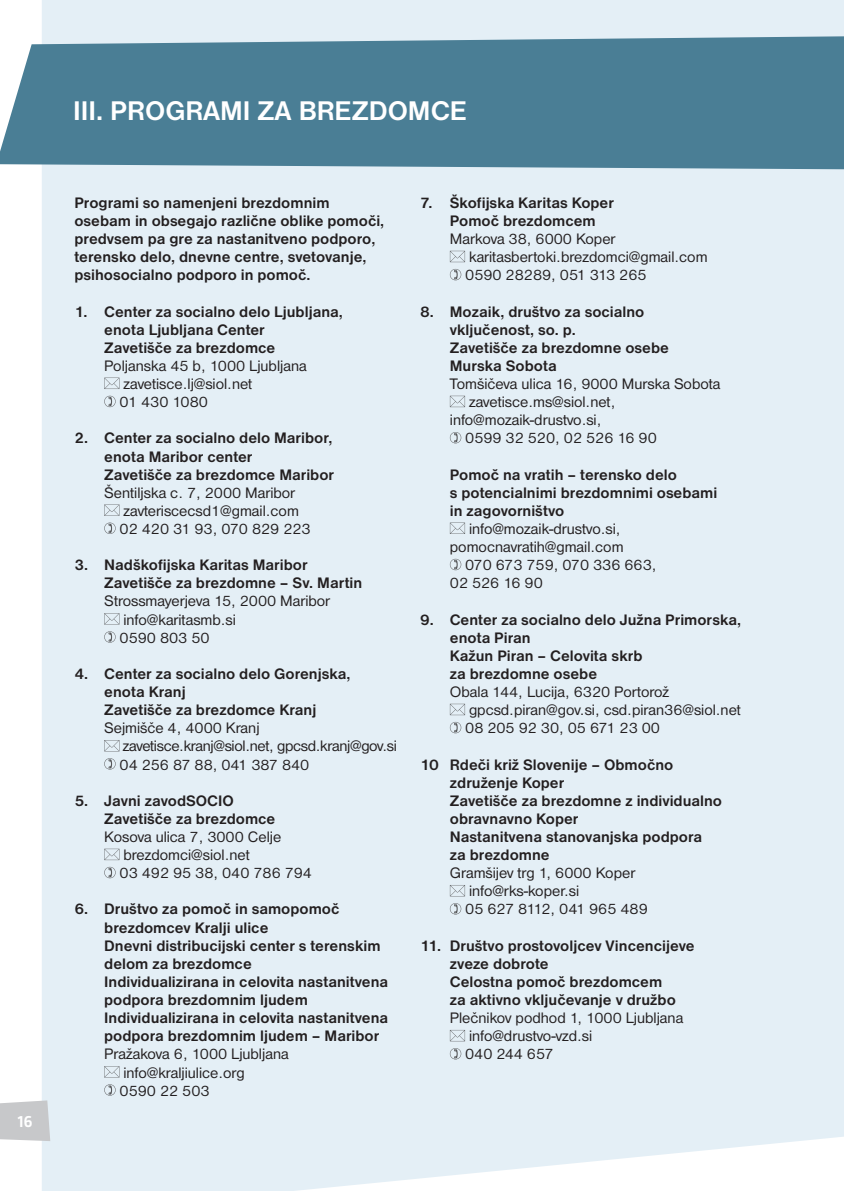
<style>
.page{position:relative;width:844px;height:1191px;background:#fff}
.page>*{position:absolute;margin:0;border:0;box-sizing:border-box;transform-origin:0 0}
.t1{font:700 28px "Nimbus San DEE";color:#fff}
.t2{font:700 15.75px/18px "Nimbus San DEE";color:#231f20}
.t3{font:15.75px/18px "Nimbus San DEE";color:#231f20}
.t4{font:15.75px/18.2px "Nimbus San DEE";letter-spacing:-.02em;color:#231f20}
.t5{font:700 15.75px "Republika";color:#fff}
</style>
<div class="page">
<div style="left:42px;top:0;width:801px;height:1191px;background:#e4eff6"></div>
<svg style="left:0;top:36px;width:843px;height:133px;background:#54859b"></svg>
<svg style="left:104px;top:378px;width:15px;height:11px"></svg>
<svg style="left:104px;top:396px;width:12px;height:11px"></svg>
<svg style="left:104px;top:504px;width:15px;height:12px"></svg>
<svg style="left:104px;top:522px;width:12px;height:12px"></svg>
<svg style="left:104px;top:613px;width:15px;height:11px"></svg>
<svg style="left:104px;top:631px;width:12px;height:11px"></svg>
<svg style="left:104px;top:740px;width:15px;height:11px"></svg>
<svg style="left:104px;top:758px;width:12px;height:11px"></svg>
<svg style="left:104px;top:848px;width:15px;height:12px"></svg>
<svg style="left:104px;top:867px;width:12px;height:11px"></svg>
<svg style="left:104px;top:1066px;width:15px;height:11px"></svg>
<svg style="left:104px;top:1084px;width:12px;height:11px"></svg>
<svg style="left:450px;top:251px;width:15px;height:11px"></svg>
<svg style="left:450px;top:269px;width:11px;height:11px"></svg>
<svg style="left:450px;top:396px;width:15px;height:11px"></svg>
<svg style="left:450px;top:432px;width:11px;height:11px"></svg>
<svg style="left:450px;top:522px;width:15px;height:12px"></svg>
<svg style="left:450px;top:559px;width:11px;height:11px"></svg>
<svg style="left:450px;top:704px;width:15px;height:11px"></svg>
<svg style="left:450px;top:722px;width:11px;height:11px"></svg>
<svg style="left:450px;top:885px;width:15px;height:11px"></svg>
<svg style="left:450px;top:903px;width:11px;height:11px"></svg>
<svg style="left:450px;top:1030px;width:15px;height:11px"></svg>
<svg style="left:450px;top:1048px;width:11px;height:11px"></svg>
<svg style="left:0;top:1100px;width:50px;height:41px;background:#cbccce"></svg>
<p class="t5" style="left:18px;top:1109px;width:16px">16</p>
<h1 class="t1" style="left:73px;top:94px;width:395px">III. PROGRAMI ZA BREZDOMCE</h1>
<p class="t2" style="left:74px;top:194px;width:311px">Programi so namenjeni brezdomnim osebam in obsegajo različne oblike pomoči, predvsem pa gre za nastanitveno podporo, terensko delo, dnevne centre, svetovanje, psihosocialno podporo in pomoč.</p>
<p class="t2" style="left:104px;top:302px;width:240px;text-indent:-30px">1. Center za socialno delo Ljubljana, enota Ljubljana Center<br>Zavetišče za brezdomce</p>
<p class="t3" style="left:119px;top:357px;width:189px;text-indent:-15px">Poljanska 45 b, 1000 Ljubljana zavetisce.lj@siol.net<br>01 430 1080</p>
<p class="t2" style="left:104px;top:429px;width:231px;text-indent:-30px">2. Center za socialno delo Maribor, enota Maribor center<br>Zavetišče za brezdomce Maribor</p>
<p class="t3" style="left:119px;top:483px;width:193px;text-indent:-15px">Šentiljska c. 7, 2000 Maribor zavteriscecsd1@gmail.com<br>02 420 31 93, 070 829 223</p>
<p class="t2" style="left:104px;top:556px;width:259px;text-indent:-30px">3. Nadškofijska Karitas Maribor<br>Zavetišče za brezdomne – Sv. Martin</p>
<p class="t3" style="left:119px;top:592px;width:212px;text-indent:-15px">Strossmayerjeva 15, 2000 Maribor info@karitasmb.si<br>0590 803 50</p>
<p class="t2" style="left:104px;top:665px;width:248px;text-indent:-30px">4. Center za socialno delo Gorenjska, enota Kranj<br>Zavetišče za brezdomce Kranj</p>
<p class="t4" style="left:119px;top:719px;width:279px;text-indent:-15px">Sejmišče 4, 4000 Kranj zavetisce.kranj@siol.net, gpcsd.kranj@gov.si<br>04 256 87 88, 041 387 840</p>
<p class="t2" style="left:104px;top:791px;width:173px;text-indent:-30px">5. Javni zavodSOCIO<br>Zavetišče za brezdomce</p>
<p class="t3" style="left:119px;top:828px;width:194px;text-indent:-15px">Kosova ulica 7, 3000 Celje brezdomci@siol.net<br>03 492 95 38, 040 786 794</p>
<p class="t2" style="left:104px;top:900px;width:285px;text-indent:-30px">6. Društvo za pomoč in samopomoč brezdomcev Kralji ulice<br>Dnevni distribucijski center s terenskim delom za brezdomce<br>Individualizirana in celovita nastanitvena podpora brezdomnim ljudem Individualizirana in celovita nastanitvena podpora brezdomnim ljudem – Maribor</p>
<p class="t3" style="left:119px;top:1045px;width:171px;text-indent:-15px">Pražakova 6, 1000 Ljubljana info@kraljiulice.org<br>0590 22 503</p>
<p class="t2" style="left:450px;top:194px;width:165px;text-indent:-30px">7. Škofijska Karitas Koper<br>Pomoč brezdomcem</p>
<p class="t3" style="left:465px;top:230px;width:244px;text-indent:-15px">Markova 38, 6000 Koper karitasbertoki.brezdomci@gmail.com<br>0590 28289, 051 313 265</p>
<p class="t2" style="left:450px;top:302px;width:220px;text-indent:-30px">8. Mozaik, društvo za socialno vključenost, so. p.<br>Zavetišče za brezdomne osebe<br>Murska Sobota</p>
<p class="t3" style="left:450px;top:375px;width:272px">Tomšičeva ulica 16, 9000 Murska Sobota</p>
<p class="t3" style="left:469px;top:393px;width:148px">zavetisce.ms@siol.net,</p>
<p class="t3" style="left:450px;top:411px;width:153px">info@mozaik-drustvo.si,</p>
<p class="t3" style="left:465px;top:429px;width:193px">0599 32 520, 02 526 16 90</p>
<p class="t2" style="left:450px;top:465px;width:269px">Pomoč na vratih – terensko delo<br>s potencialnimi brezdomnimi osebami in zagovorništvo</p>
<p class="t3" style="left:469px;top:520px;width:153px">info@mozaik-drustvo.si,</p>
<p class="t3" style="left:450px;top:538px;width:175px">pomocnavratih@gmail.com</p>
<p class="t3" style="left:465px;top:556px;width:193px">070 673 759, 070 336 663,</p>
<p class="t3" style="left:450px;top:574px;width:94px">02 526 16 90</p>
<p class="t2" style="left:450px;top:610px;width:292px;text-indent:-30px">9. Center za socialno delo Južna Primorska, enota Piran<br>Kažun Piran – Celovita skrb<br>za brezdomne osebe</p>
<p class="t3" style="left:465px;top:683px;width:277px;text-indent:-15px">Obala 144, Lucija, 6320 Portorož gpcsd.piran@gov.si, csd.piran36@siol.net<br>08 205 92 30, 05 671 23 00</p>
<p class="t2" style="left:450px;top:755px;width:273px;text-indent:-30px">10 Rdeči križ Slovenije – Območno združenje Koper<br>Zavetišče za brezdomne z individualno obravnavno Koper<br>Nastanitvena stanovanjska podpora za brezdomne</p>
<p class="t3" style="left:465px;top:864px;width:184px;text-indent:-15px">Gramšijev trg 1, 6000 Koper info@rks-koper.si<br>05 627 8112, 041 965 489</p>
<p class="t2" style="left:450px;top:936px;width:246px;text-indent:-30px">11. Društvo prostovoljcev Vincencijeve zveze dobrote<br>Celostna pomoč brezdomcem<br>za aktivno vključevanje v družbo</p>
<p class="t3" style="left:465px;top:1009px;width:219px;text-indent:-15px">Plečnikov podhod 1, 1000 Ljubljana info@drustvo-vzd.si<br>040 244 657</p>
</div>
